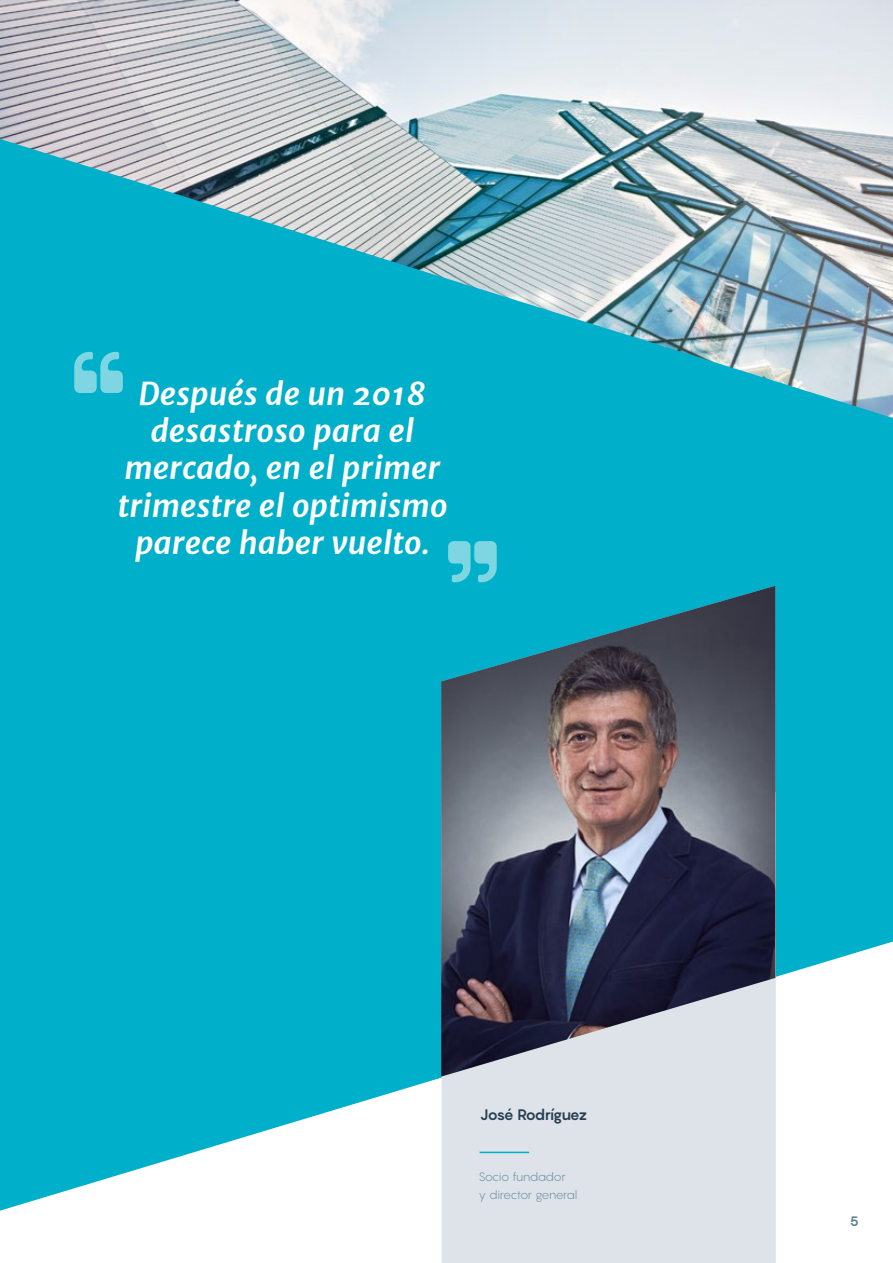
<style>
.page{position:relative;width:893px;height:1263px;background:#fff}
.page>*{position:absolute;margin:0;border:0;box-sizing:border-box;transform-origin:0 0}
.t1{font:italic 700 31.05px/37.3px "Merriweather Sans";color:#fff;text-align:center}
.t2{font:700 15px "Pangram";letter-spacing:-.09em;color:#283e50}
.t3{font:700 13.5px "Pangram";color:#5d839a}
.t4{font:300 12px/18px "Pangram";letter-spacing:-.045em;color:#5d839a}
</style>
<div class="page">
<div style="left:0;top:0;width:893px;height:1262px;background:#00afc9"></div>
<svg style="left:0;top:941px;width:893px;height:322px"></svg>
<div style="left:442px;top:788px;width:334px;height:475px;background:#dde3e9"></div>
<img style="left:441px;top:586px;width:334px;height:490px">
<svg style="left:448px;top:541px;width:49px;height:41px"></svg>
<img style="left:0;top:0;width:893px;height:418px">
<hr style="left:480px;top:1152px;width:49px;height:1px;background:#00afc9">
<p class="t1" style="left:117px;top:375px;width:332px">Después de un 2018 desastroso para el mercado, en el primer trimestre el optimismo parece haber vuelto.</p>
<p class="t2" style="left:480px;top:1105px;width:109px">José Rodríguez</p>
<p class="t4" style="left:478px;top:1168px;width:100px">Socio fundador<br>y director general</p>
<p class="t3" style="left:850px;top:1212px;width:11px">5</p>
</div>
